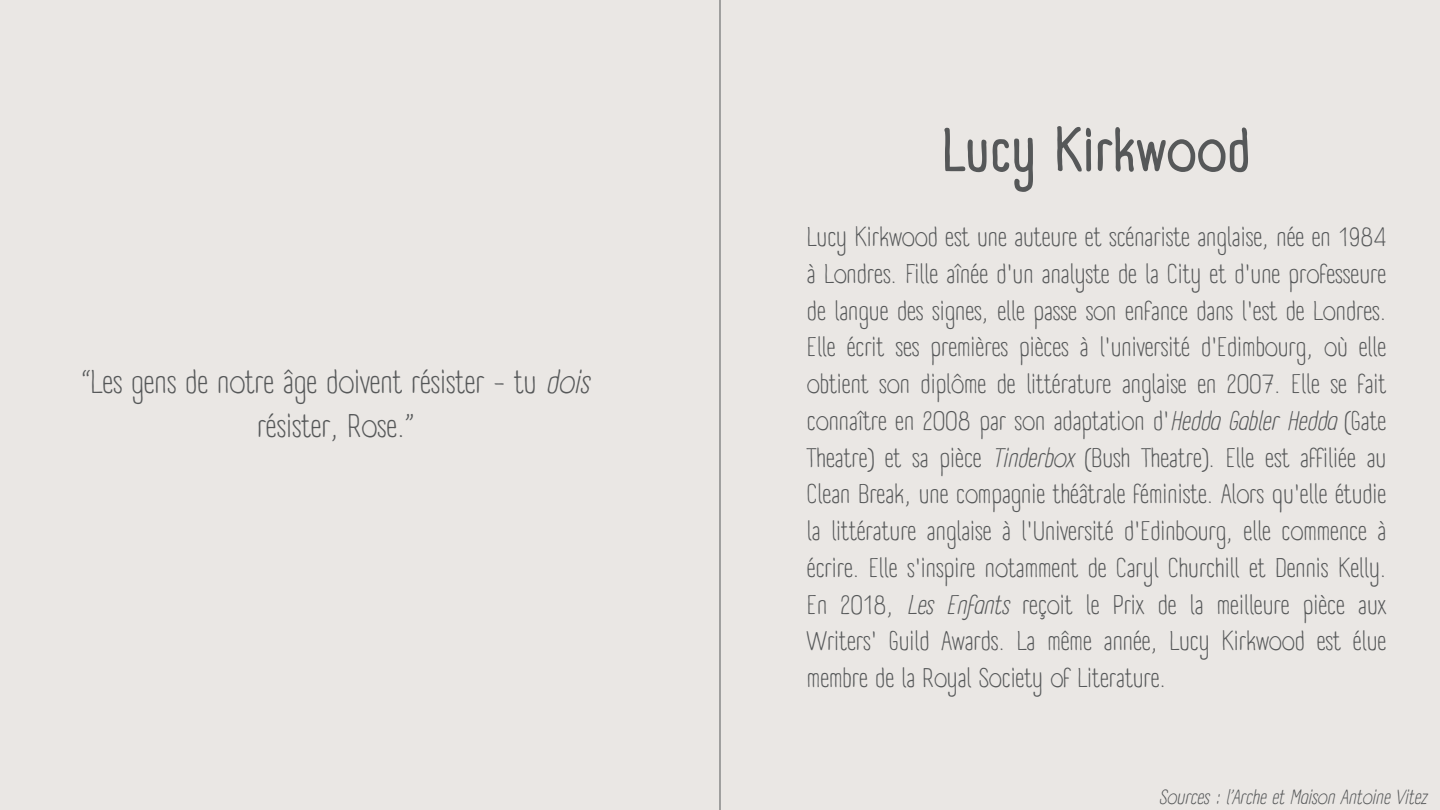
<style>
.page{position:relative;width:1440px;height:810px;background:#eae7e4}
.page>*{position:absolute;margin:0;border:0;box-sizing:border-box;transform-origin:0 0}
.t1{font:700 60px "A Day Without Sun Text";color:#565859}
.t2{font:32px/44.2px "A Day Without Sun Text";color:#565859;text-align:center}
.t3{font:26.3px/36.8px "A Day Without Sun Text";color:#565859;text-align:justify}
.t4{font:italic 20px "A Day Without Sun Text";color:#565859}
.s1{font-style:italic}
</style>
<div class="page">
<hr style="left:720px;top:0;width:1px;height:810px;background:#565859">
<p class="t2" style="left:82px;top:360px;width:508px">“Les gens de notre âge doivent résister - tu <span class="s1">dois </span>résister, Rose.”</p>
<h1 class="t1" style="left:942px;top:114px;width:310px">Lucy Kirkwood</h1>
<p class="t3" style="left:807px;top:219px;width:581px">Lucy Kirkwood est une auteure et scénariste anglaise, née en 1984 à Londres. Fille aînée d'un analyste de la City et d'une professeure de langue des signes, elle passe son enfance dans l'est de Londres.<br>Elle écrit ses premières pièces à l'université d'Edimbourg, où elle obtient son diplôme de littérature anglaise en 2007. Elle se fait connaître en 2008 par son adaptation d'<span class="s1">Hedda Gabler Hedda</span> (Gate Theatre) et sa pièce <span class="s1">Tinderbox</span> (Bush Theatre). Elle est affiliée au Clean Break, une compagnie théâtrale féministe. Alors qu'elle étudie la littérature anglaise à l'Université d'Edinbourg, elle commence à écrire. Elle s'inspire notamment de Caryl Churchill et Dennis Kelly.<br>En 2018, <span class="s1">Les Enfants</span> reçoit le Prix de la meilleure pièce aux Writers' Guild Awards. La même année, Lucy Kirkwood est élue membre de la Royal Society of Literature.</p>
<p class="t4" style="left:1159px;top:785px;width:269px">Sources : l’Arche et Maison Antoine Vitez</p>
</div>
